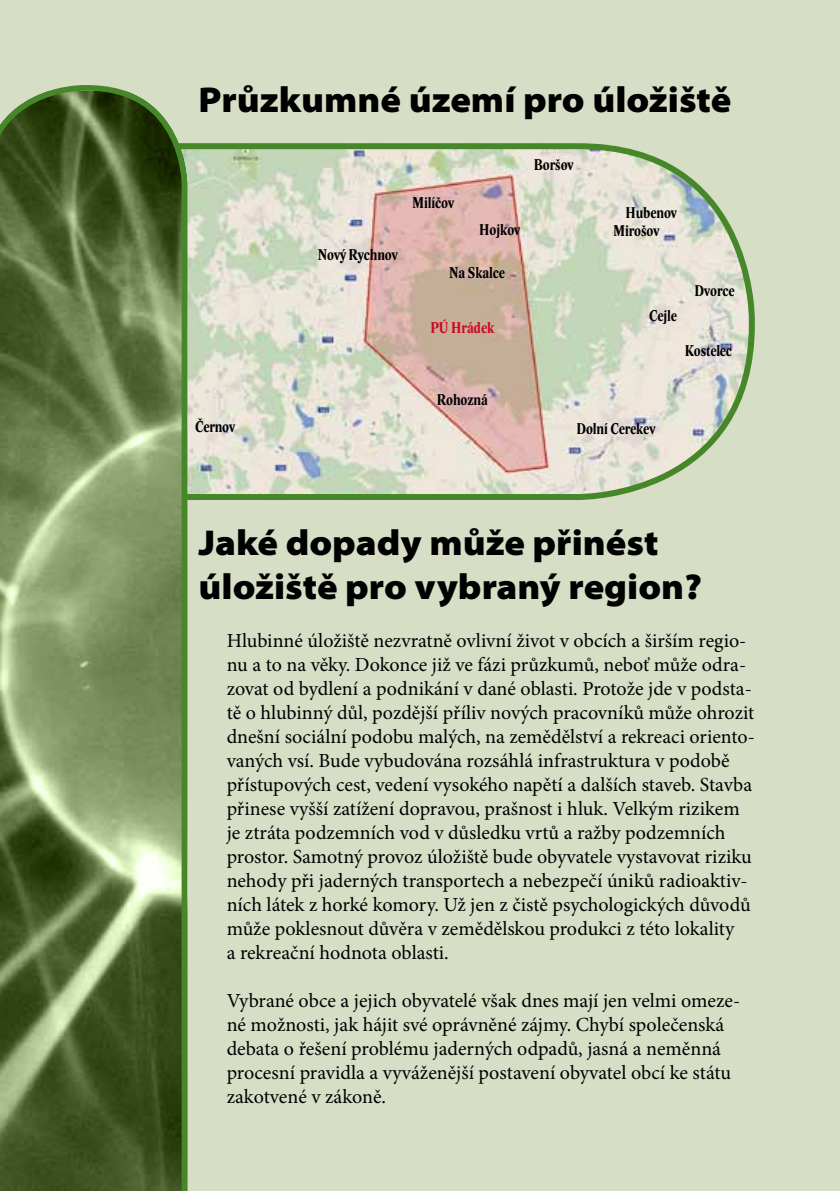
<style>
.page{position:relative;width:840px;height:1191px;background:#fff}
.page>*{position:absolute;margin:0;border:0;box-sizing:border-box;transform-origin:0 0}
.t1{font:900 semi-expanded 36px/43.2px "Myriad Pro";color:#000}
.t2{font:20px/24px "Minion Pro";color:#000}
.t3{font:700 16px "Lido STF Cond";color:#000}
.t4{font:700 16px "Lido STF Cond";color:#cd071e}
</style>
<div class="page">
<div style="left:0;top:0;width:839px;height:1191px;background:#d6dec6"></div>
<svg style="left:190px;top:143px;width:565px;height:357px"></svg>
<svg style="left:0;top:85px;width:190px;height:1106px;background:#6a804e"></svg>
<h1 class="t1" style="left:198px;top:79px;width:534px">Průzkumné území pro úložiště</h1>
<p class="t3" style="left:317px;top:246px;width:82px">Nový Rychnov</p>
<p class="t3" style="left:412px;top:194px;width:43px">Milíčov</p>
<p class="t3" style="left:479px;top:221px;width:42px">Hojkov</p>
<p class="t3" style="left:448px;top:264px;width:58px">Na Skalce</p>
<p class="t3" style="left:533px;top:156px;width:41px">Boršov</p>
<p class="t4" style="left:430px;top:319px;width:65px">PÚ Hrádek</p>
<p class="t3" style="left:625px;top:204px;width:53px">Hubenov</p>
<p class="t3" style="left:612px;top:222px;width:48px">Mirošov</p>
<p class="t3" style="left:648px;top:307px;width:29px">Cejle</p>
<p class="t3" style="left:694px;top:282px;width:41px">Dvorce</p>
<p class="t3" style="left:684px;top:343px;width:49px">Kostelec</p>
<p class="t3" style="left:436px;top:391px;width:52px">Rohozná</p>
<p class="t3" style="left:195px;top:419px;width:42px">Černov</p>
<p class="t3" style="left:576px;top:420px;width:80px">Dolní Cerekev</p>
<h1 class="t1" style="left:198px;top:522px;width:505px">Jaké dopady může přinést úložiště pro vybraný region?</h1>
<p class="t2" style="left:226px;top:628px;width:529px">Hlubinné úložiště nezvratně ovlivní život v obcích a širším regio&shy;nu a to na věky. Dokonce již ve fázi průzkumů, neboť může odra&shy;zovat od bydlení a podnikání v dané oblasti. Protože jde v podsta&shy;tě o hlubinný důl, pozdější příliv nových pracovníků může ohrozit dnešní sociální podobu malých, na zemědělství a rekreaci oriento&shy;vaných vsí. Bude vybudována rozsáhlá infrastruktura v podobě přístupových cest, vedení vysokého napětí a dalších staveb. Stavba přinese vyšší zatížení dopravou, prašnost i hluk. Velkým rizikem je ztráta podzemních vod v důsledku vrtů a ražby podzemních prostor. Samotný provoz úložiště bude obyvatele vystavovat riziku nehody při jaderných transportech a nebezpečí úniků radioaktiv&shy;ních látek z horké komory. Už jen z čistě psychologických důvodů může poklesnout důvěra v zemědělskou produkci z této lokality<br>a rekreační hodnota oblasti.</p>
<p class="t2" style="left:226px;top:988px;width:514px">Vybrané obce a jejich obyvatelé však dnes mají jen velmi omeze&shy;né možnosti, jak hájit své oprávněné zájmy. Chybí společenská debata o řešení problému jaderných odpadů, jasná a neměnná procesní pravidla a vyváženější postavení obyvatel obcí ke státu zakotvené v zákoně.</p>
</div>
